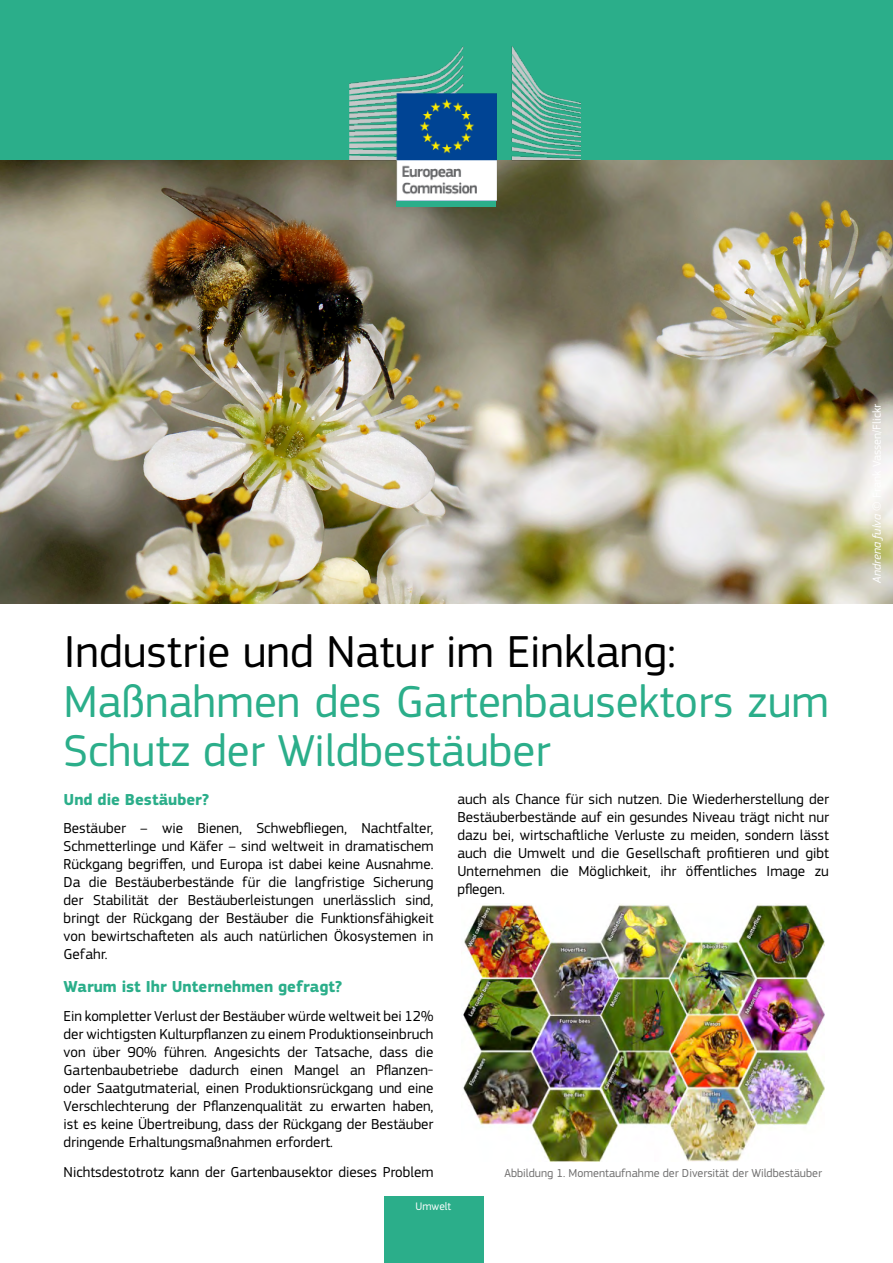
<style>
.page{position:relative;width:893px;height:1263px;background:#fff}
.page>*{position:absolute;margin:0;border:0;box-sizing:border-box;transform-origin:0 0}
.t1{font:46.5px/49.5px "EC Square Sans Pro";color:#2bae8a}
.t2{font:46.5px "EC Square Sans Pro";color:#000}
.t3{font:700 16.5px "EC Square Sans Pro";color:#2bae8a}
.t4{font:15px/18px "EC Square Sans Pro";color:#000;text-align:justify}
.t5{font:12px "EC Square Sans Pro";color:#706f6f}
.t6{font:12px "EC Square Sans Pro";color:#fff}
.t7{font:11.4px "EC Square Sans Pro";color:#fff}
.s1{font-size:15px;color:#fff}
.s2{font-style:italic}
</style>
<div class="page">
<div style="left:0;top:0;width:893px;height:160px;background:#2bae8a"></div>
<img style="left:0;top:160px;width:893px;height:444px">
<img style="left:463px;top:904px;width:362px;height:257px">
<div style="left:384px;top:1196px;width:99px;height:67px;background:#2bae8a"></div>
<img style="left:350px;top:46px;width:230px;height:155px">
<div style="left:397px;top:201px;width:99px;height:6px;background:#2bae8a"></div>
<h1 class="t2" style="left:64px;top:624px;width:614px">Industrie und Natur im Einklang:</h1>
<h1 class="t1" style="left:64px;top:677px;width:767px">Maßnahmen des Gartenbausektors zum<br>Schutz der Wildbestäuber</h1>
<p class="t3" style="left:64px;top:789px;width:147px">Und die Bestäuber?</p>
<p class="t4" style="left:64px;top:819px;width:371px">Bestäuber – wie Bienen, Schwebfliegen, Nachtfalter, Schmetterlinge und Käfer – sind weltweit in dramatischem Rückgang begriffen, und Europa ist dabei keine Ausnahme.<br>Da die Bestäuberbestände für die langfristige Sicherung der Stabilität der Bestäuberleistungen unerlässlich sind, bringt der Rückgang der Bestäuber die Funktionsfähigkeit von bewirtschafteten als auch natürlichen Ökosystemen in Gefahr.</p>
<p class="t3" style="left:64px;top:976px;width:280px">Warum ist Ihr Unternehmen gefragt?</p>
<p class="t4" style="left:64px;top:1007px;width:371px">Ein kompletter Verlust der Bestäuber würde weltweit bei 12% der wichtigsten Kulturpflanzen zu einem Produktionseinbruch von über 90% führen. Angesichts der Tatsache, dass die Gartenbaubetriebe dadurch einen Mangel an Pflanzen&shy;oder Saatgutmaterial, einen Produktionsrückgang und eine Verschlechterung der Pflanzenqualität zu erwarten haben, ist es keine Übertreibung, dass der Rückgang der Bestäuber dringende Erhaltungsmaßnahmen erfordert.</p>
<p class="t4" style="left:64px;top:1163px;width:371px">Nichtsdestotrotz kann der Gartenbausektor dieses Problem</p>
<p class="t7" style="left:416px;top:1199px;width:37px">Umwelt</p>
<p class="t4" style="left:458px;top:790px;width:373px">auch als Chance für sich nutzen. Die Wiederherstellung der Bestäuberbestände auf ein gesundes Niveau trägt nicht nur dazu bei, wirtschaftliche Verluste zu meiden, sondern lässt auch die Umwelt und die Gesellschaft profitieren und gibt Unternehmen die Möglichkeit, ihr öffentliches Image zu pflegen.</p>
<p class="t5" style="left:504px;top:1166px;width:326px">Abbildung 1. Momentaufnahme der Diversität der Wildbestäuber<span class="s1">y</span></p>
<p class="t6" style="left:870px;top:583px;width:180px;rotate:-90deg"><span class="s2">Andrena fulva</span> © Frank Vassen/Flickr</p>
</div>
